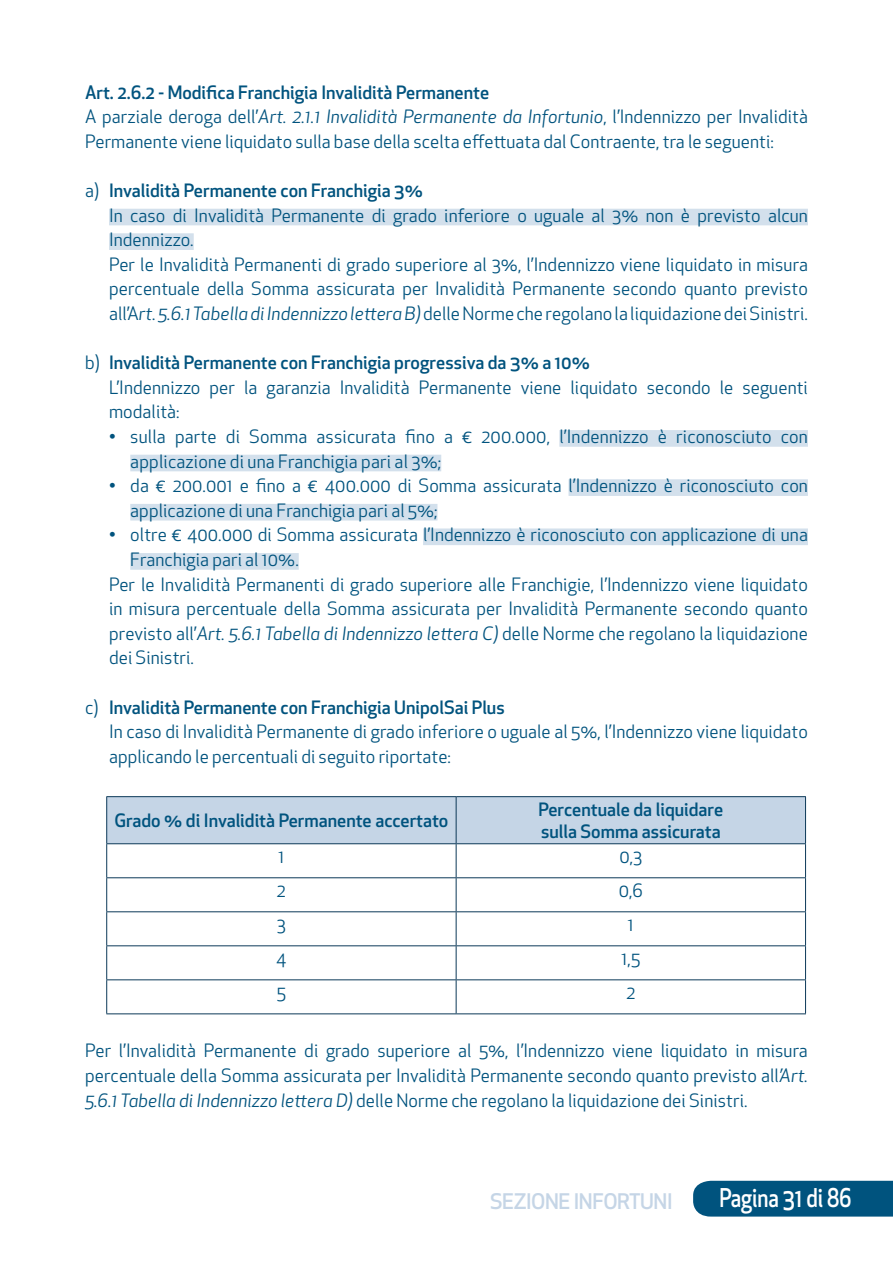
<style>
.page{position:relative;width:893px;height:1263px;background:#fff}
.page>*{position:absolute;margin:0;border:0;box-sizing:border-box;transform-origin:0 0}
.t1{font:500 25.2px "Apex New";letter-spacing:-.005em;color:#fff;scale:.83 1}
.t2{font:500 21px "Apex New";letter-spacing:-.02em;color:#c5d5e6}
.paragrafo_tabulazione{font:18px/24.6px "Apex New";letter-spacing:.005em;color:#00537e}
.tab2{font:18px/24.6px "Apex New";letter-spacing:.005em;color:#00537e}
.paragrafo_tabulazione-2{font:500 18px "Apex New";color:#00537e}
.Body_Text{font:500 18px "Apex New";color:#00537e}
.Body_Text-2{font:18px "Apex New";color:#00537e}
.s1{font-style:italic}
.s2{font-weight:400}
</style>
<div class="page">
<div style="left:693px;top:1181px;width:200px;height:35px;background:#00537e"></div>
<div style="left:109px;top:209px;width:699px;height:16px;background:#d3e0ec"></div>
<div style="left:109px;top:233px;width:85px;height:17px;background:#d3e0ec"></div>
<div style="left:559px;top:430px;width:249px;height:17px;background:#d3e0ec"></div>
<div style="left:130px;top:455px;width:311px;height:16px;background:#d3e0ec"></div>
<div style="left:568px;top:479px;width:240px;height:17px;background:#d3e0ec"></div>
<div style="left:130px;top:504px;width:307px;height:16px;background:#d3e0ec"></div>
<div style="left:423px;top:528px;width:385px;height:17px;background:#d3e0ec"></div>
<div style="left:130px;top:553px;width:169px;height:17px;background:#d3e0ec"></div>
<div style="left:107px;top:797px;width:698px;height:46px;background:#c5d5e6"></div>
<hr style="left:106px;top:844px;width:1px;height:33px;background:#0c3958">
<hr style="left:456px;top:844px;width:1px;height:33px;background:#0c3958">
<hr style="left:805px;top:844px;width:1px;height:33px;background:#0c3958">
<hr style="left:106px;top:877px;width:350px;height:1px;background:#0c3958">
<hr style="left:106px;top:878px;width:1px;height:33px;background:#0c3958">
<hr style="left:456px;top:877px;width:350px;height:1px;background:#0c3958">
<hr style="left:456px;top:878px;width:1px;height:33px;background:#0c3958">
<hr style="left:805px;top:878px;width:1px;height:33px;background:#0c3958">
<hr style="left:106px;top:911px;width:350px;height:1px;background:#0c3958">
<hr style="left:106px;top:912px;width:1px;height:33px;background:#0c3958">
<hr style="left:456px;top:911px;width:350px;height:1px;background:#0c3958">
<hr style="left:456px;top:912px;width:1px;height:33px;background:#0c3958">
<hr style="left:805px;top:912px;width:1px;height:33px;background:#0c3958">
<hr style="left:106px;top:945px;width:350px;height:1px;background:#0c3958">
<hr style="left:106px;top:946px;width:1px;height:33px;background:#0c3958">
<hr style="left:456px;top:945px;width:350px;height:1px;background:#0c3958">
<hr style="left:456px;top:946px;width:1px;height:33px;background:#0c3958">
<hr style="left:805px;top:946px;width:1px;height:33px;background:#0c3958">
<hr style="left:106px;top:979px;width:350px;height:1px;background:#0c3958">
<hr style="left:106px;top:980px;width:1px;height:33px;background:#0c3958">
<hr style="left:456px;top:979px;width:350px;height:1px;background:#0c3958">
<hr style="left:456px;top:980px;width:1px;height:33px;background:#0c3958">
<hr style="left:805px;top:980px;width:1px;height:33px;background:#0c3958">
<hr style="left:106px;top:1013px;width:350px;height:1px;background:#0c3958">
<hr style="left:456px;top:1013px;width:350px;height:1px;background:#0c3958">
<hr style="left:106px;top:796px;width:350px;height:1px;background:#0c3958">
<hr style="left:106px;top:797px;width:1px;height:46px;background:#0c3958">
<hr style="left:456px;top:796px;width:350px;height:1px;background:#0c3958">
<hr style="left:456px;top:797px;width:1px;height:46px;background:#0c3958">
<hr style="left:805px;top:797px;width:1px;height:46px;background:#0c3958">
<hr style="left:106px;top:843px;width:350px;height:1px;background:#0c3958">
<hr style="left:456px;top:843px;width:350px;height:1px;background:#0c3958">
<p class="paragrafo_tabulazione-2" style="left:85px;top:80px;width:406px">Art. 2.6.2 - Modifica Franchigia Invalidità Permanente</p>
<p class="paragrafo_tabulazione" style="left:85px;top:104px;width:724px">A parziale deroga dell’<span class="s1">Art. 2.1.1 Invalidità Permanente da Infortunio</span>, l’Indennizzo per Invalidità<br>Permanente viene liquidato sulla base della scelta effettuata dal Contraente, tra le seguenti:</p>
<p class="paragrafo_tabulazione-2" style="left:85px;top:178px;width:339px"><span class="s2">a)</span> Invalidità Permanente con Franchigia 3%</p>
<p class="paragrafo_tabulazione" style="left:109px;top:203px;width:700px">In caso di Invalidità Permanente di grado inferiore o uguale al 3% non è previsto alcun<br>Indennizzo.</p>
<p class="paragrafo_tabulazione" style="left:109px;top:252px;width:700px;text-align:justify">Per le Invalidità Permanenti di grado superiore al 3%, l’Indennizzo viene liquidato in misura percentuale della Somma assicurata per Invalidità Permanente secondo quanto previsto all’A<span class="s1">rt. 5.6.1 Tabella di Indennizzo lettera B)</span> delle Norme che regolano la liquidazione dei Sinistri.</p>
<p class="paragrafo_tabulazione-2" style="left:85px;top:350px;width:506px"><span class="s2">b)</span> Invalidità Permanente con Franchigia progressiva da 3% a 10%</p>
<p class="paragrafo_tabulazione" style="left:109px;top:375px;width:700px">L’Indennizzo per la garanzia Invalidità Permanente viene liquidato secondo le seguenti modalità:</p>
<p class="tab2" style="left:130px;top:424px;width:679px;text-indent:-21px">• sulla parte di Somma assicurata fino a € 200.000, l’Indennizzo è riconosciuto con applicazione di una Franchigia pari al 3%;</p>
<p class="tab2" style="left:130px;top:473px;width:679px;text-indent:-21px">• da € 200.001 e fino a € 400.000 di Somma assicurata l’Indennizzo è riconosciuto con applicazione di una Franchigia pari al 5%;</p>
<p class="tab2" style="left:130px;top:522px;width:679px;text-indent:-21px">• oltre € 400.000 di Somma assicurata l’Indennizzo è riconosciuto con applicazione di una<br>Franchigia pari al 10%.</p>
<p class="paragrafo_tabulazione" style="left:109px;top:572px;width:700px;text-align:justify">Per le Invalidità Permanenti di grado superiore alle Franchigie, l’Indennizzo viene liquidato in misura percentuale della Somma assicurata per Invalidità Permanente secondo quanto previsto all’<span class="s1">Art. 5.6.1 Tabella di Indennizzo lettera C)</span> delle Norme che regolano la liquidazione dei Sinistri.</p>
<p class="paragrafo_tabulazione-2" style="left:85px;top:695px;width:421px"><span class="s2">c)</span> Invalidità Permanente con Franchigia UnipolSai Plus</p>
<p class="paragrafo_tabulazione" style="left:109px;top:719px;width:700px">In caso di Invalidità Permanente di grado inferiore o uguale al 5%, l’Indennizzo viene liquidato applicando le percentuali di seguito riportate:</p>
<p class="Body_Text" style="left:114px;top:808px;width:335px">Grado % di Invalidità Permanente accertato</p>
<p class="Body_Text" style="left:538px;top:797px;width:186px">Percentuale da liquidare</p>
<p class="Body_Text" style="left:541px;top:819px;width:181px">sulla Somma assicurata</p>
<p class="Body_Text-2" style="left:278px;top:845px;width:7px">1</p>
<p class="Body_Text-2" style="left:619px;top:845px;width:25px">0,3</p>
<p class="Body_Text-2" style="left:277px;top:879px;width:10px">2</p>
<p class="Body_Text-2" style="left:619px;top:879px;width:26px">0,6</p>
<p class="Body_Text-2" style="left:277px;top:913px;width:11px">3</p>
<p class="Body_Text-2" style="left:628px;top:913px;width:7px">1</p>
<p class="Body_Text-2" style="left:276px;top:947px;width:12px">4</p>
<p class="Body_Text-2" style="left:622px;top:947px;width:20px">1,5</p>
<p class="Body_Text-2" style="left:277px;top:981px;width:10px">5</p>
<p class="Body_Text-2" style="left:626px;top:981px;width:10px">2</p>
<p class="paragrafo_tabulazione" style="left:85px;top:1038px;width:724px;text-align:justify">Per l’Invalidità Permanente di grado superiore al 5%, l’Indennizzo viene liquidato in misura percentuale della Somma assicurata per Invalidità Permanente secondo quanto previsto all<span class="s1">’Art.<br>5.6.1 Tabella di Indennizzo lettera D)</span> delle Norme che regolano la liquidazione dei Sinistri.</p>
<p class="t2" style="left:490px;top:1187px;width:184px">SEZIONE INFORTUNI</p>
<h1 class="t1" style="left:719px;top:1181px;width:161px">Pagina 31 di 86</h1>
</div>
